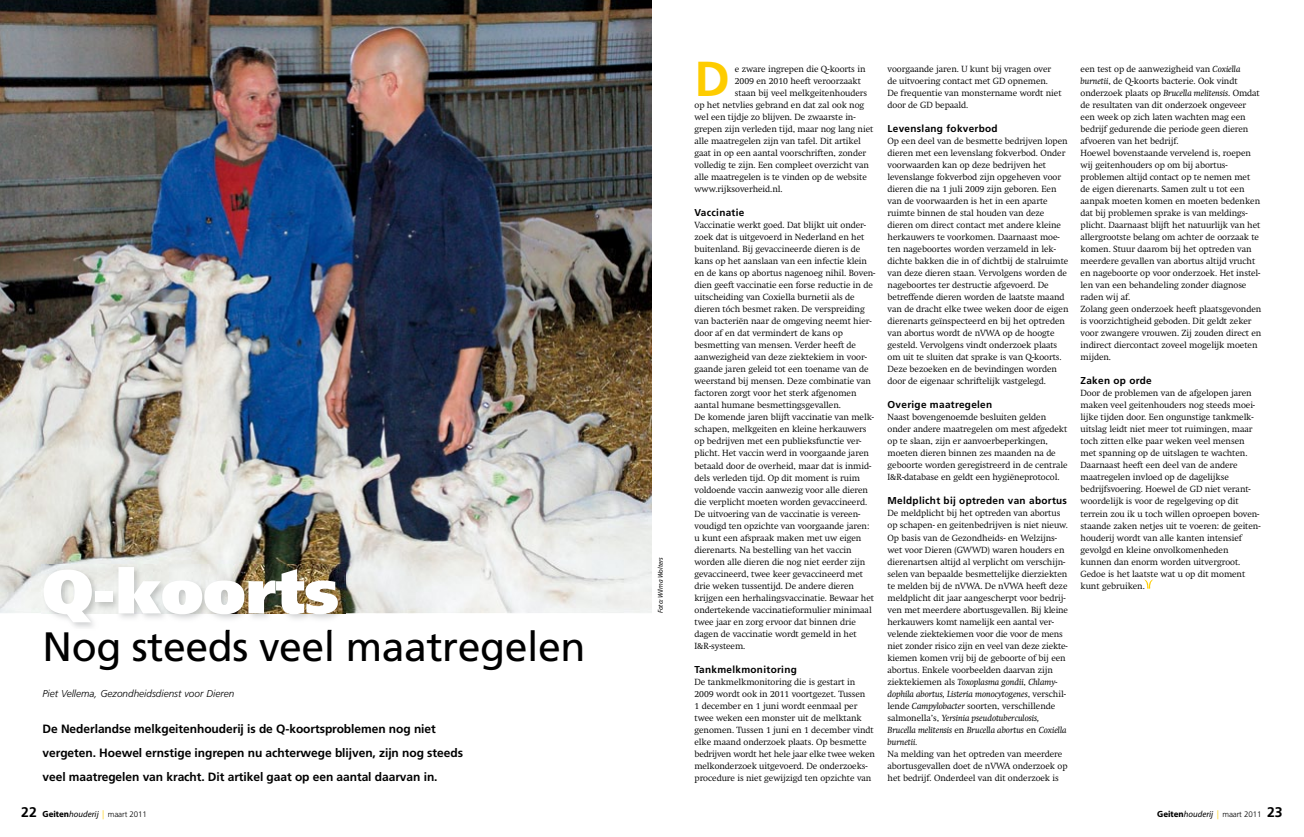
<style>
.page{position:relative;width:1304px;height:837px;background:#fff}
.page>*{position:absolute;margin:0;border:0;box-sizing:border-box;transform-origin:0 0}
.t1{font:900 62px "Frutiger LT Std";letter-spacing:-.005em;color:#fff}
.t2{font:700 49.1px "Frutiger LT Std";color:#fecc00}
.t3{font:41px "Frutiger LT Std";letter-spacing:-.01em;color:#000}
.t4{font:700 12px/24px "Frutiger LT Std";letter-spacing:-.005em;color:#000}
.t5{font:700 10px "Frutiger LT Std";letter-spacing:.03em;color:#000}
.t6{font:italic 300 10px "Frutiger LT Std";color:#000}
.t7{font:300 8.8px/12px "Swift";letter-spacing:-.005em;color:#000}
.t8{font:300 8px "Frutiger LT Std";letter-spacing:-.015em;color:#000}
.t9{font:italic 7px "Myriad Pro";color:#000}
.s1{font-weight:400;font-style:italic}
.s2{font-weight:700;font-size:14px}
.s3{font-family:"Myriad Pro";font-weight:700;font-size:9px}
.s4{font-family:"Myriad Pro";font-weight:400;font-style:italic;font-size:8.8px}
.s5{font-family:"Myriad Pro";font-weight:400;font-style:italic;font-size:9px;color:#fecc00}
</style>
<div class="page">
<img style="left:0;top:0;width:652px;height:613px">
<svg style="left:1144px;top:579px;width:9px;height:9px"></svg>
<img style="left:41px;top:564px;width:305px;height:64px">
<h1 class="t1" style="left:43px;top:553px;width:298px">Q-koorts</h1>
<h3 class="t3" style="left:43px;top:622px;width:545px">Nog steeds veel maatregelen</h3>
<p class="t6" style="left:43px;top:687px;width:193px">Piet Vellema, Gezondheidsdienst voor Dieren</p>
<h3 class="t4" style="left:43px;top:716px;width:422px">De Nederlandse melkgeitenhouderij is de Q-koortsproblemen nog niet vergeten. Hoewel ernstige ingrepen nu achterwege blijven, zijn nog steeds veel maatregelen van kracht. Dit artikel gaat op een aantal daarvan in.</h3>
<p class="t9" style="left:656px;top:613px;width:58px;rotate:-90deg">Foto: Wilma Wolters</p>
<h2 class="t2" style="left:694px;top:50px;width:37px">D</h2>
<p class="t7" style="left:735px;top:63px;width:132px">e zware ingrepen die Q-koorts in</p>
<p class="t7" style="left:735px;top:75px;width:128px">2009 en 2010 heeft veroorzaakt</p>
<p class="t7" style="left:735px;top:87px;width:134px">staan bij veel melkgeitenhouders</p>
<p class="t7" style="left:694px;top:99px;width:171px">op het netvlies gebrand en dat zal ook nog</p>
<p class="t7" style="left:694px;top:111px;width:163px">wel een tijdje zo blijven. De zwaarste in-</p>
<p class="t7" style="left:694px;top:123px;width:180px">grepen zijn verleden tijd, maar nog lang niet</p>
<p class="t7" style="left:694px;top:135px;width:168px">alle maatregelen zijn van tafel. Dit artikel</p>
<p class="t7" style="left:694px;top:147px;width:173px">gaat in op een aantal voorschriften, zonder</p>
<p class="t7" style="left:694px;top:159px;width:176px">volledig te zijn. Een compleet overzicht van</p>
<p class="t7" style="left:694px;top:171px;width:174px">alle maatregelen is te vinden op de website</p>
<p class="t7" style="left:694px;top:183px;width:90px">www.rijksoverheid.nl.</p>
<p class="t5" style="left:694px;top:207px;width:51px">Vaccinatie</p>
<p class="t7" style="left:694px;top:219px;width:182px">Vaccinatie werkt goed. Dat blijkt uit onder&shy;zoek dat is uitgevoerd in Nederland en het buitenland. Bij gevaccineerde dieren is de kans op het aanslaan van een infectie klein en de kans op abortus nagenoeg nihil. Boven&shy;dien geeft vaccinatie een forse reductie in de uitscheiding van Coxiella burnetii als de dieren tóch besmet raken. De verspreiding van bacteriën naar de omgeving neemt hier&shy;door af en dat vermindert de kans op besmetting van mensen. Verder heeft de aanwezigheid van deze ziektekiem in voor&shy;gaande jaren geleid tot een toename van de weerstand bij mensen. Deze combinatie van factoren zorgt voor het sterk afgenomen aantal humane besmettingsgevallen.<br>De komende jaren blijft vaccinatie van melk&shy;schapen, melkgeiten en kleine herkauwers op bedrijven met een publieksfunctie ver&shy;plicht. Het vaccin werd in voorgaande jaren betaald door de overheid, maar dat is inmid&shy;dels verleden tijd. Op dit moment is ruim voldoende vaccin aanwezig voor alle dieren die verplicht moeten worden gevaccineerd.<br>De uitvoering van de vaccinatie is vereen&shy;voudigd ten opzichte van voorgaande jaren: u kunt een afspraak maken met uw eigen dierenarts. Na bestelling van het vaccin worden alle dieren die nog niet eerder zijn gevaccineerd, twee keer gevaccineerd met drie weken tussentijd. De andere dieren krijgen een herhalingsvaccinatie. Bewaar het ondertekende vaccinatieformulier minimaal twee jaar en zorg ervoor dat binnen drie dagen de vaccinatie wordt gemeld in het I&amp;R-systeem.</p>
<p class="t5" style="left:694px;top:663px;width:104px">Tankmelkmonitoring</p>
<p class="t7" style="left:694px;top:675px;width:182px">De tankmelkmonitoring die is gestart in 2009 wordt ook in 2011 voortgezet. Tussen<br>1 december en 1 juni wordt eenmaal per twee weken een monster uit de melktank genomen. Tussen 1 juni en 1 december vindt elke maand onderzoek plaats. Op besmette bedrijven wordt het hele jaar elke twee weken melkonderzoek uitgevoerd. De onderzoeks&shy;procedure is niet gewijzigd ten opzichte van</p>
<p class="t7" style="left:888px;top:63px;width:176px">voorgaande jaren. U kunt bij vragen over de uitvoering contact met GD opnemen.<br>De frequentie van monstername wordt niet door de GD bepaald.</p>
<p class="t5" style="left:888px;top:123px;width:112px">Levenslang fokverbod</p>
<p class="t7" style="left:888px;top:135px;width:182px">Op een deel van de besmette bedrijven lopen dieren met een levenslang fokverbod. Onder voorwaarden kan op deze bedrijven het levenslange fokverbod zijn opgeheven voor dieren die na 1 juli 2009 zijn geboren. Een van de voorwaarden is het in een aparte ruimte binnen de stal houden van deze dieren om direct contact met andere kleine herkauwers te voorkomen. Daarnaast moe&shy;ten nageboortes worden verzameld in lek&shy;dichte bakken die in of dichtbij de stalruimte van deze dieren staan. Vervolgens worden de nageboortes ter destructie afgevoerd. De betreffende dieren worden de laatste maand van de dracht elke twee weken door de eigen dierenarts geïnspecteerd en bij het optreden van abortus wordt de nVWA op de hoogte gesteld. Vervolgens vindt onderzoek plaats om uit te sluiten dat sprake is van Q-koorts.<br>Deze bezoeken en de bevindingen worden door de eigenaar schriftelijk vastgelegd.</p>
<p class="t5" style="left:888px;top:399px;width:106px">Overige maatregelen</p>
<p class="t7" style="left:888px;top:411px;width:182px">Naast bovengenoemde besluiten gelden onder andere maatregelen om mest afgedekt op te slaan, zijn er aanvoerbeperkingen, moeten dieren binnen zes maanden na de geboorte worden geregistreerd in de centrale I&amp;R-database en geldt een hygiëneprotocol.</p>
<p class="t5" style="left:888px;top:495px;width:181px">Meldplicht bij optreden van abortus</p>
<p class="t7" style="left:888px;top:507px;width:182px">De meldplicht bij het optreden van abortus op schapen- en geitenbedrijven is niet nieuw.<br>Op basis van de Gezondheids- en Welzijns&shy;wet voor Dieren (GWWD) waren houders en dierenartsen altijd al verplicht om verschijn&shy;selen van bepaalde besmettelijke dierziekten te melden bij de nVWA. De nVWA heeft deze meldplicht dit jaar aangescherpt voor bedrij&shy;ven met meerdere abortusgevallen. Bij kleine herkauwers komt namelijk een aantal ver&shy;velende ziektekiemen voor die voor de mens niet zonder risico zijn en veel van deze ziekte&shy;kiemen komen vrij bij de geboorte of bij een abortus. Enkele voorbeelden daarvan zijn ziektekiemen als <span class="s1">Toxoplasma gondii</span>, <span class="s1">Chlamy&shy;dophila abortus, Listeria monocytogenes</span>, verschil&shy;lende <span class="s1">Campylobacter</span> soorten, verschillende salmonella’s, <span class="s1">Yersinia pseudotuberculosis, Brucella melitensis</span> en <span class="s1">Brucella abortus</span> en <span class="s1">Coxiella burnetii .</span></p>
<p class="t7" style="left:888px;top:747px;width:181px">Na melding van het optreden van meerdere abortusgevallen doet de nVWA onderzoek op het bedrijf. Onderdeel van dit onderzoek is</p>
<p class="t7" style="left:1081px;top:63px;width:182px">een test op de aanwezigheid van <span class="s1">Coxiella burnetii</span> , de Q-koorts bacterie. Ook vindt onderzoek plaats op <span class="s1">Brucella melitensis</span>. Omdat de resultaten van dit onderzoek ongeveer een week op zich laten wachten mag een bedrijf gedurende die periode geen dieren afvoeren van het bedrijf.<br>Hoewel bovenstaande vervelend is, roepen wij geitenhouders op om bij abortus&shy;problemen altijd contact op te nemen met de eigen dierenarts. Samen zult u tot een aanpak moeten komen en moeten bedenken dat bij problemen sprake is van meldings&shy;plicht. Daarnaast blijft het natuurlijk van het allergrootste belang om achter de oorzaak te komen. Stuur daarom bij het optreden van meerdere gevallen van abortus altijd vrucht en nageboorte op voor onderzoek. Het instel&shy;len van een behandeling zonder diagnose raden wij af.<br>Zolang geen onderzoek heeft plaatsgevonden is voorzichtigheid geboden. Dit geldt zeker voor zwangere vrouwen. Zij zouden direct en indirect diercontact zoveel mogelijk moeten mijden.</p>
<p class="t5" style="left:1081px;top:375px;width:73px">Zaken op orde</p>
<p class="t7" style="left:1081px;top:387px;width:181px">Door de problemen van de afgelopen jaren maken veel geitenhouders nog steeds moei&shy;lijke tijden door. Een ongunstige tankmelk&shy;uitslag leidt niet meer tot ruimingen, maar toch zitten elke paar weken veel mensen met spanning op de uitslagen te wachten.<br>Daarnaast heeft een deel van de andere maatregelen invloed op de dagelijkse bedrijfsvoering. Hoewel de GD niet verant&shy;woordelijk is voor de regelgeving op dit terrein zou ik u toch willen oproepen boven&shy;staande zaken netjes uit te voeren: de geiten&shy;houderij wordt van alle kanten intensief gevolgd en kleine onvolkomenheden kunnen dan enorm worden uitvergroot.<br>Gedoe is het laatste wat u op dit moment kunt gebruiken.</p>
<p class="t8" style="left:21px;top:809px;width:127px"><span class="s2">22</span> <span class="s3">Geiten</span><span class="s4">houderij</span> <span class="s5">|</span> maart 2011</p>
<p class="t8" style="left:1157px;top:809px;width:127px"><span class="s3">Geiten</span><span class="s4">houderij</span> <span class="s5">|</span> maart 2011 <span class="s2">23</span></p>
</div>
